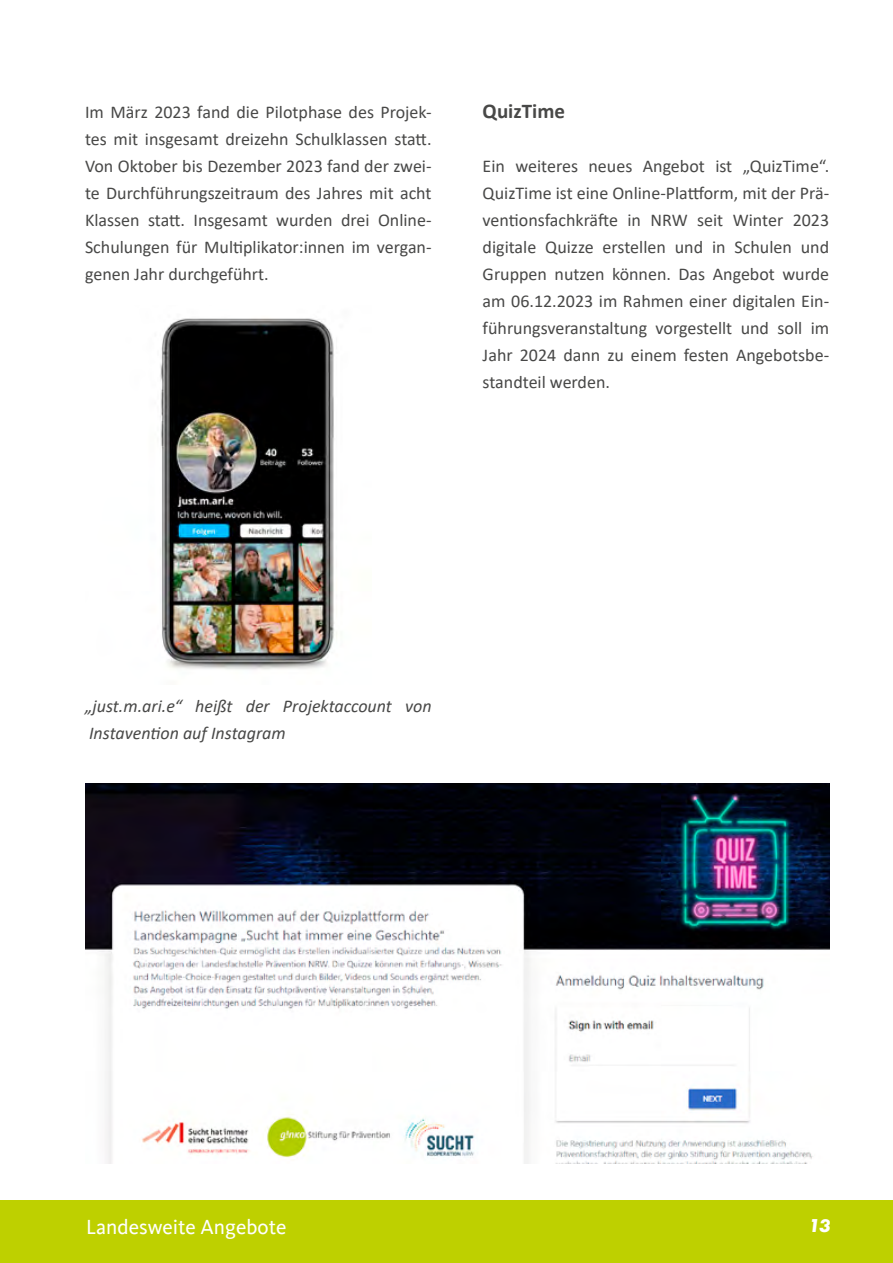
<style>
.page{position:relative;width:893px;height:1263px;background:#fff}
.page>*{position:absolute;margin:0;border:0;box-sizing:border-box;transform-origin:0 0}
.t1{font:21px "Kievit";color:#fff}
.Ginko_Bildunterschrift{font:700 21px "Calibri";color:#484847}
.Ginko_Bildunterschrift-2{font:18px/27px "Calibri";color:#484847;text-align:justify}
.Ginko_Bildunterschrift-3{font:italic 18px/27px "Calibri";color:#484847}
.t2{font:italic 700 18px "Futon";color:#fff}
</style>
<div class="page">
<div style="left:0;top:1200px;width:893px;height:63px;background:#bed000"></div>
<img style="left:160px;top:318px;width:177px;height:352px">
<img style="left:85px;top:783px;width:744px;height:381px">
<p class="Ginko_Bildunterschrift-2" style="left:85px;top:98px;width:348px">Im März 2023 fand die Pilotphase des Projek&shy;tes mit insgesamt dreizehn Schulklassen statt.<br>Von Oktober bis Dezember 2023 fand der zwei&shy;te Durchführungszeitraum des Jahres mit acht Klassen statt. Insgesamt wurden drei Online-Schulungen für Multiplikator:innen im vergan&shy;genen Jahr durchgeführt.</p>
<p class="Ginko_Bildunterschrift" style="left:483px;top:96px;width:84px">QuizTime</p>
<p class="Ginko_Bildunterschrift-2" style="left:483px;top:152px;width:348px">Ein weiteres neues Angebot ist „QuizTime“.<br>QuizTime ist eine Online-Plattform, mit der Prä&shy;ventionsfachkräfte in NRW seit Winter 2023 digitale Quizze erstellen und in Schulen und Gruppen nutzen können. Das Angebot wurde am 06.12.2023 im Rahmen einer digitalen Ein&shy;führungsveranstaltung vorgestellt und soll im Jahr 2024 dann zu einem festen Angebotsbe&shy;standteil werden.</p>
<p class="Ginko_Bildunterschrift-3" style="left:85px;top:692px;width:348px">„just.m.ari.e“ heißt der Projektaccount von<br>Instavention auf Instagram</p>
<p class="t1" style="left:86px;top:1215px;width:202px">Landesweite Angebote</p>
<p class="t2" style="left:809px;top:1216px;width:23px">13</p>
</div>
